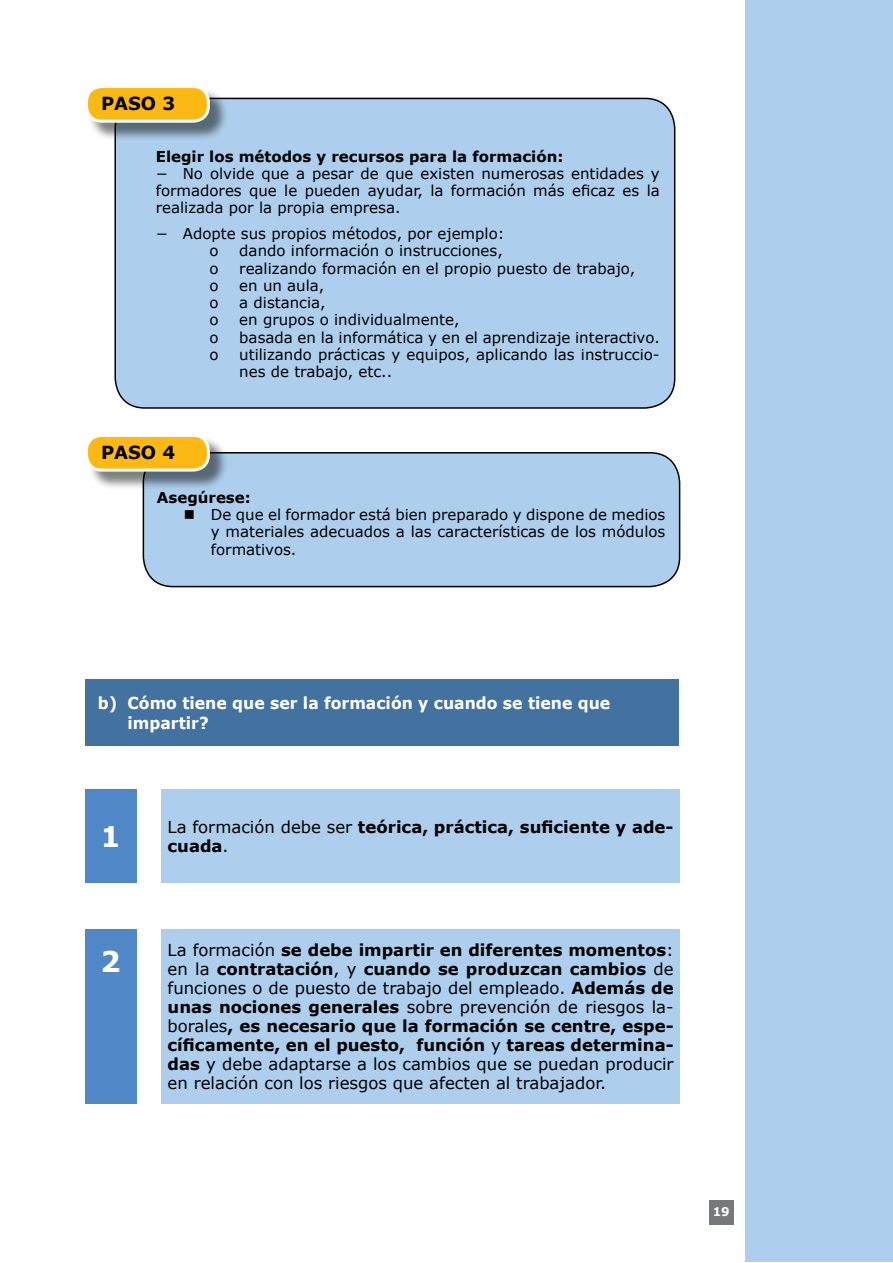
<style>
.page{position:relative;width:893px;height:1263px;background:#fff}
.page>*{position:absolute;margin:0;border:0;box-sizing:border-box;transform-origin:0 0}
.t1{font:700 28.5px "Verdana";color:#fff}
.t2{font:700 18px "Verdana";color:#000}
.t3{font:700 16.5px/19px "Verdana";color:#000}
.t4{font:700 16.5px/19.8px "Verdana";color:#fff;scale:.95 1}
.t5{font:15px/17.2px "Verdana";color:#000;text-align:justify}
.t6{font:700 15px "Verdana";color:#000}
.t7{font:700 12px "Verdana";color:#fff}
.s1{font-weight:400}
</style>
<div class="page">
<div style="left:709px;top:1200px;width:24px;height:24px;background:#77787b"></div>
<div style="left:115px;top:98px;width:560px;height:310px;background:#adceec;border-radius:30px"></div>
<div style="left:114px;top:98px;width:561px;height:311px;border:2px solid #000;border-radius:30px"></div>
<div style="left:88px;top:88px;width:140px;height:54px;background:#000;opacity:.5"></div>
<div style="left:87px;top:87px;width:121px;height:34px;background:#fdb913;border-radius:15px"></div>
<div style="left:85px;top:85px;width:125px;height:38px;border:3px solid #fff;border-radius:15px"></div>
<div style="left:143px;top:453px;width:537px;height:134px;background:#adceec;border-radius:30px"></div>
<div style="left:143px;top:452px;width:537px;height:135px;border:2px solid #000;border-radius:30px"></div>
<div style="left:88px;top:436px;width:140px;height:54px;background:#000;opacity:.5"></div>
<div style="left:87px;top:435px;width:121px;height:35px;background:#fdb913;border-radius:15px"></div>
<div style="left:85px;top:434px;width:125px;height:38px;border:3px solid #fff;border-radius:15px"></div>
<div style="left:85px;top:680px;width:594px;height:66px;background:#4372a1"></div>
<div style="left:85px;top:789px;width:51px;height:94px;background:#5087c7"></div>
<div style="left:162px;top:789px;width:518px;height:94px;background:#adceec"></div>
<div style="left:85px;top:929px;width:51px;height:174px;background:#5087c7"></div>
<div style="left:162px;top:929px;width:518px;height:174px;background:#adceec"></div>
<div style="left:746px;top:0;width:147px;height:1261px;background:#adceec"></div>
<p class="t2" style="left:101px;top:92px;width:76px">PASO 3</p>
<p class="t6" style="left:156px;top:147px;width:409px">Elegir los métodos y recursos para la formación:</p>
<p class="t5" style="left:156px;top:164px;width:506px">− No olvide que a pesar de que existen numerosas entidades y formadores que le pueden ayudar, la formación más eficaz es la realizada por la propia empresa.</p>
<p class="t5" style="left:210px;top:225px;width:297px;text-indent:-54px">− Adopte sus propios métodos, por ejemplo: o</p>
<p class="t5" style="left:239px;top:242px;width:265px">dando información o instrucciones,</p>
<p class="t2" style="left:101px;top:441px;width:76px">PASO 4</p>
<p class="t5" style="left:210px;top:259px;width:11px">o</p>
<p class="t5" style="left:239px;top:259px;width:397px">realizando formación en el propio puesto de trabajo,</p>
<p class="t5" style="left:210px;top:276px;width:11px">o</p>
<p class="t5" style="left:239px;top:276px;width:87px">en un aula,</p>
<p class="t5" style="left:210px;top:294px;width:11px">o</p>
<p class="t5" style="left:239px;top:294px;width:88px">a distancia,</p>
<p class="t5" style="left:210px;top:311px;width:11px">o</p>
<p class="t5" style="left:239px;top:311px;width:222px">en grupos o individualmente,</p>
<p class="t5" style="left:210px;top:328px;width:11px">o</p>
<p class="t5" style="left:239px;top:328px;width:422px">basada en la informática y en el aprendizaje interactivo.</p>
<p class="t5" style="left:210px;top:345px;width:11px">o</p>
<p class="t5" style="left:239px;top:345px;width:422px">utilizando prácticas y equipos, aplicando las instruccio&shy;nes de trabajo, etc..</p>
<p class="t6" style="left:157px;top:488px;width:95px">Asegúrese:</p>
<p class="t5" style="left:211px;top:506px;width:456px">De que el formador está bien preparado y dispone de medios y materiales adecuados a las características de los módulos formativos.</p>
<p class="t4" style="left:128px;top:693px;width:510px;text-indent:-30px">b) Cómo tiene que ser la formación y cuando se tiene que impartir?</p>
<h1 class="t1" style="left:100px;top:818px;width:22px">1</h1>
<p class="t3" style="left:168px;top:816px;width:507px;line-height:19.8px"><span class="s1">La formación debe ser</span> teórica, práctica, suficiente y ade&shy;cuada<span class="s1">.</span></p>
<h1 class="t1" style="left:100px;top:944px;width:22px">2</h1>
<p class="t3" style="left:168px;top:940px;width:508px;text-align:justify"><span class="s1">La formación</span> se debe impartir en diferentes momentos<span class="s1">: en la</span> contratación<span class="s1">, y</span> cuando se produzcan cambios <span class="s1">de funciones o de puesto de trabajo del empleado.</span> Además de unas nociones generales <span class="s1">sobre prevención de riesgos la&shy;borales</span>, es necesario que la formación se centre, espe&shy;cíficamente, en el puesto, función <span class="s1">y</span> tareas determina&shy;das <span class="s1">y debe adaptarse a los cambios que se puedan producir en relación con los riesgos que afecten al trabajador.</span></p>
<p class="t7" style="left:713px;top:1204px;width:19px">19</p>
</div>
